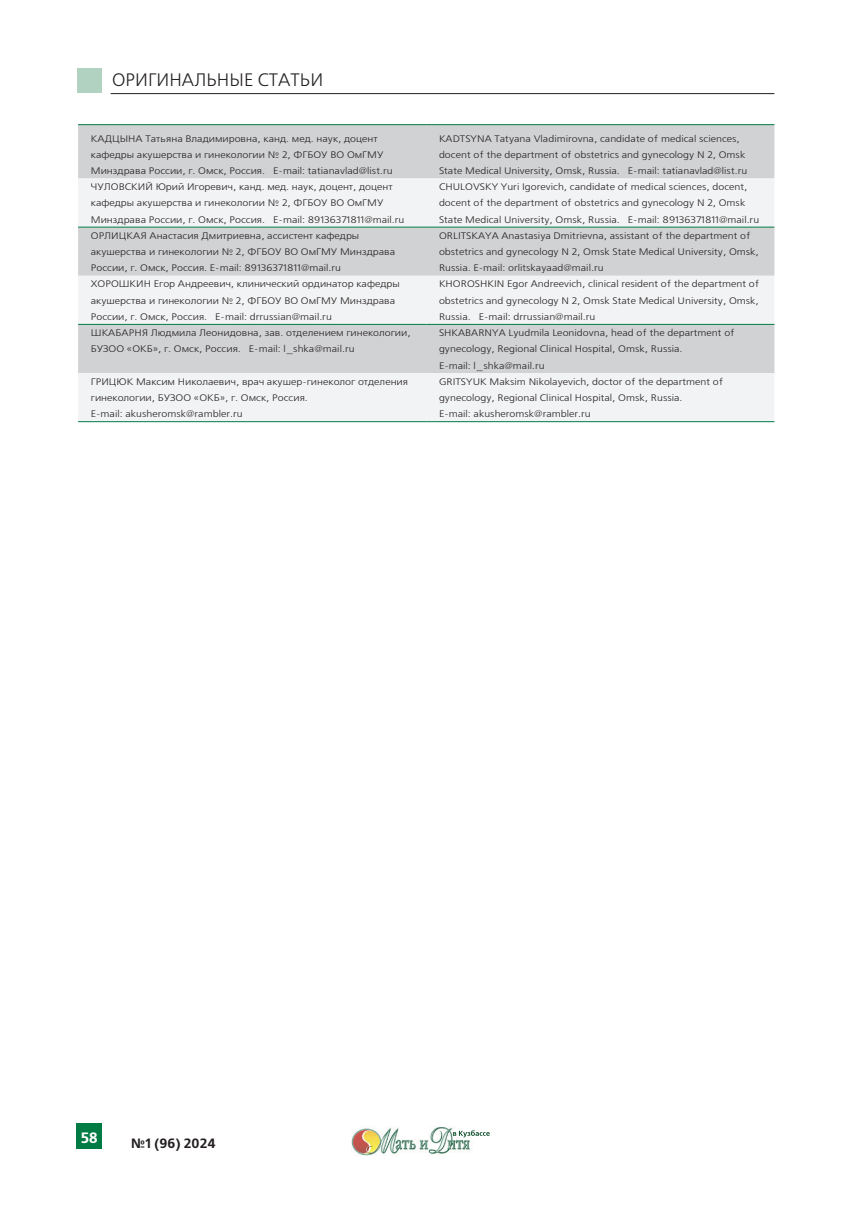
<style>
.page{position:relative;width:851px;height:1217px;background:#fff}
.page>*{position:absolute;margin:0;border:0;box-sizing:border-box;transform-origin:0 0}
.t1{font:18px "Free Set C";color:#231f20}
.t2{font:700 15px "Free Set C";color:#fff}
.t3{font:700 13.5px "Free Set C";color:#231f20}
.t4{font:9.45px/16.2px "Free Set C";color:#231f20;scale:1.11 1}
</style>
<div class="page">
<div style="left:77px;top:1123px;width:25px;height:25px;background:#007b44"></div>
<div style="left:77px;top:69px;width:24px;height:24px;background:#b1d2c1"></div>
<hr style="left:111px;top:93px;width:663px;height:1px;background:#231f20">
<img style="left:351px;top:1127px;width:139px;height:28px">
<img style="left:453px;top:1129px;width:36px;height:8px">
<div style="left:78px;top:125px;width:696px;height:53px;background:#d1d2d4"></div>
<svg style="left:78px;top:178px;width:696px;height:243px;fill:#f2f3f4"></svg>
<hr style="left:78px;top:124px;width:348px;height:1px;background:#007b44">
<hr style="left:426px;top:124px;width:348px;height:1px;background:#007b44">
<hr style="left:78px;top:227px;width:348px;height:1px;background:#007b44">
<hr style="left:426px;top:227px;width:348px;height:1px;background:#007b44">
<hr style="left:78px;top:324px;width:348px;height:1px;background:#007b44">
<hr style="left:426px;top:324px;width:348px;height:1px;background:#007b44">
<hr style="left:78px;top:421px;width:348px;height:1px;background:#007b44">
<hr style="left:426px;top:421px;width:348px;height:1px;background:#007b44">
<h1 class="t1" style="left:112px;top:70px;width:212px">ОРИГИНАЛЬНЫЕ СТАТЬИ</h1>
<p class="t4" style="left:91px;top:131px;width:273px">КАДЦЫНА Татьяна Владимировна, канд. мед. наук, доцент кафедры акушерства и гинекологии № 2, ФГБОУ ВО ОмГМУ<br>Минздрава России, г. Омск, Россия. E-mail: tatianavlad@list.ru</p>
<p class="t4" style="left:439px;top:131px;width:279px">KADTSYNA Tatyana Vladimirovna, candidate of medical sciences, docent of the department of obstetrics and gynecology N 2, Omsk<br>State Medical University, Omsk, Russia. E-mail: tatianavlad@list.ru</p>
<p class="t4" style="left:91px;top:179px;width:284px">ЧУЛОВСКИЙ Юрий Игоревич, канд. мед. наук, доцент, доцент кафедры акушерства и гинекологии № 2, ФГБОУ ВО ОмГМУ<br>Минздрава России, г. Омск, Россия. E-mail: 89136371811@mail.ru</p>
<p class="t4" style="left:439px;top:179px;width:290px">CHULOVSKY Yuri Igorevich, candidate of medical sciences, docent, docent of the department of obstetrics and gynecology N 2, Omsk<br>State Medical University, Omsk, Russia. E-mail: 89136371811@mail.ru</p>
<p class="t4" style="left:91px;top:228px;width:276px">ОРЛИЦКАЯ Анастасия Дмитриевна, ассистент кафедры акушерства и гинекологии № 2, ФГБОУ ВО ОмГМУ Минздрава<br>России, г. Омск, Россия. E-mail: 89136371811@mail.ru</p>
<p class="t4" style="left:439px;top:228px;width:290px">ORLITSKAYA Anastasiya Dmitrievna, assistant of the department of obstetrics and gynecology N 2, Omsk State Medical University, Omsk,<br>Russia. E-mail: orlitskayaad@mail.ru</p>
<p class="t4" style="left:91px;top:276px;width:280px">ХОРОШКИН Егор Андреевич, клинический ординатор кафедры акушерства и гинекологии № 2, ФГБОУ ВО ОмГМУ Минздрава<br>России, г. Омск, Россия. E-mail: drrussian@mail.ru</p>
<p class="t4" style="left:439px;top:276px;width:290px;text-align:justify">KHOROSHKIN Egor Andreevich, clinical resident of the department of obstetrics and gynecology N 2, Omsk State Medical University, Omsk, Russia. E-mail: drrussian@mail.ru</p>
<p class="t4" style="left:91px;top:325px;width:289px">ШКАБАРНЯ Людмила Леонидовна, зав. отделением гинекологии,<br>БУЗОО «ОКБ», г. Омск, Россия. E-mail: l_shka@mail.ru</p>
<p class="t4" style="left:439px;top:325px;width:268px">SHKABARNYA Lyudmila Leonidovna, head of the department of gynecology, Regional Clinical Hospital, Omsk, Russia.<br>E-mail: l_shka@mail.ru</p>
<p class="t4" style="left:91px;top:374px;width:287px">ГРИЦЮК Максим Николаевич, врач акушер-гинеколог отделения гинекологии, БУЗОО «ОКБ», г. Омск, Россия.<br>E-mail: akusheromsk@rambler.ru</p>
<p class="t4" style="left:439px;top:374px;width:258px">GRITSYUK Maksim Nikolayevich, doctor of the department of gynecology, Regional Clinical Hospital, Omsk, Russia.<br>E-mail: akusheromsk@rambler.ru</p>
<h2 class="t2" style="left:81px;top:1128px;width:19px">58</h2>
<h3 class="t3" style="left:131px;top:1135px;width:86px">№1 (96) 2024</h3>
</div>
